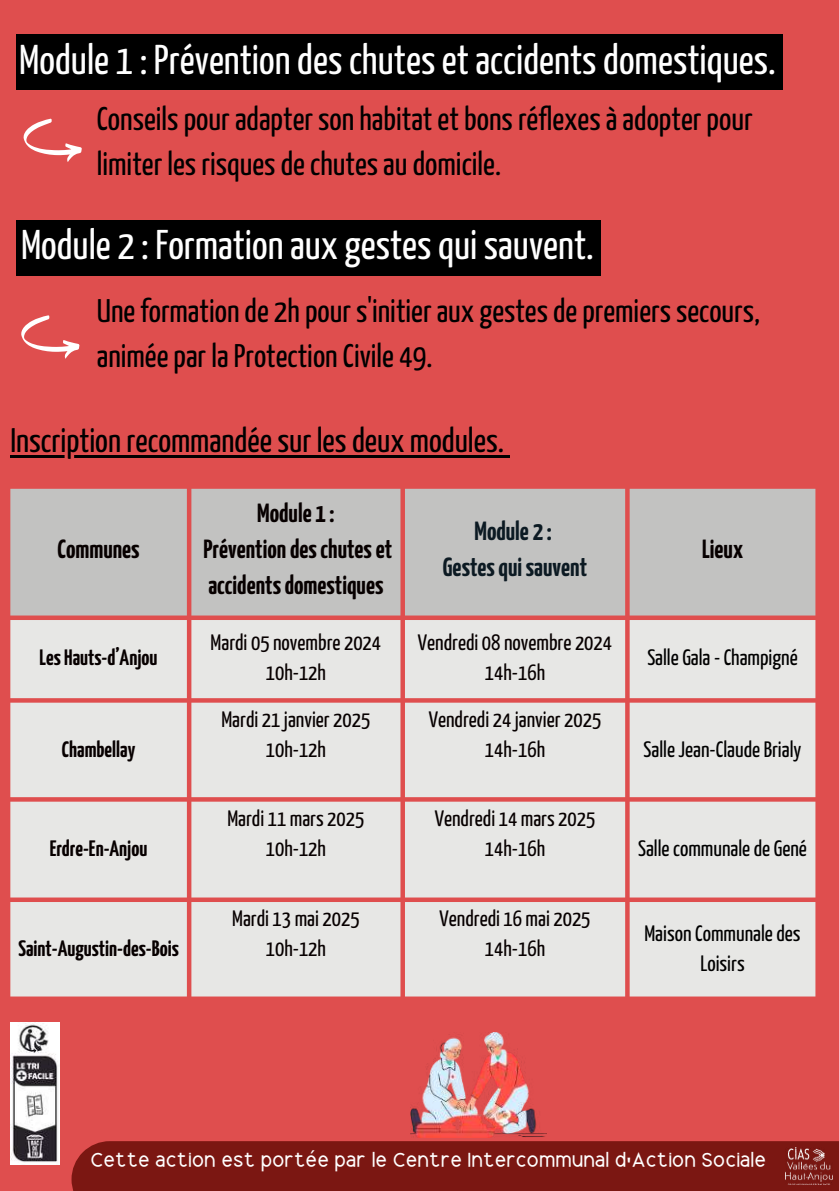
<style>
.page{position:relative;width:839px;height:1191px;background:#fff}
.page>*{position:absolute;margin:0;border:0;box-sizing:border-box;transform-origin:0 0}
.t1{font:41.4px "Yanone Kaffeesatz";color:#fff}
.t2{font:34px "Yanone Kaffeesatz";color:#000}
.t3{font:32.6px/45px "Yanone Kaffeesatz";color:#000}
.t4{font:700 26.2px/36px "Yanone Kaffeesatz";color:#070000;text-align:center}
.t5{font:700 26.2px/36px "Yanone Kaffeesatz";color:#0c1a23;text-align:center}
.t6{font:22.2px/30px "Yanone Kaffeesatz";color:#070000;text-align:center}
.t7{font:22.2px/30px "Yanone Kaffeesatz";color:#000;text-align:center}
.t8{font:700 22.2px "Yanone Kaffeesatz";color:#070000}
.t9{font:700 18.6px "Dotcom";color:#fff}
.s1{font-family:"Noto Sans"}
</style>
<div class="page">
<div style="left:0;top:0;width:838px;height:1191px;background:#df4e4e"></div>
<div style="left:10px;top:489px;width:805px;height:127px;background:#c2c2c1"></div>
<div style="left:10px;top:620px;width:805px;height:377px;background:#e7e7e5"></div>
<div style="left:16px;top:34px;width:766px;height:56px;background:#000"></div>
<svg style="left:23px;top:119px;width:59px;height:43px"></svg>
<svg style="left:21px;top:315px;width:59px;height:44px"></svg>
<img style="left:410px;top:1033px;width:136px;height:105px">
<div style="left:16px;top:220px;width:584px;height:56px;background:#000"></div>
<div style="left:71px;top:1141px;width:767px;height:50px;background:#7b1712"></div>
<img style="left:785px;top:1147px;width:47px;height:38px">
<img style="left:10px;top:1022px;width:50px;height:143px">
<hr style="left:10px;top:455px;width:494px;height:3px;background:#000">
<svg style="left:504px;top:455px;width:5px;height:3px"></svg>
<h1 class="t1" style="left:19px;top:44px;width:758px">Module 1 : Prévention des chutes et accidents domestiques.</h1>
<h3 class="t3" style="left:97px;top:99px;width:657px">Conseils pour adapter son habitat et bons réflexes à adopter pour limiter les risques de chutes au domicile.</h3>
<h1 class="t1" style="left:21px;top:228px;width:574px">Module 2 : Formation aux gestes qui sauvent.</h1>
<h3 class="t3" style="left:97px;top:291px;width:664px">Une formation de 2h pour s'initier aux gestes de premiers secours, animée par la Protection Civile 49.</h3>
<h2 class="t2" style="left:10px;top:427px;width:495px">Inscription recommandée sur les deux modules.</h2>
<p class="t4" style="left:58px;top:533px;width:84px">Communes</p>
<p class="t8" style="left:40px;top:649px;width:119px">LesHauts-d’Anjou</p>
<p class="t8" style="left:62px;top:740px;width:75px">Chambellay</p>
<p class="t8" style="left:50px;top:839px;width:99px">Erdre-En-Anjou</p>
<p class="t8" style="left:18px;top:940px;width:162px">Saint-Augustin-des-Bois</p>
<p class="t4" style="left:203px;top:497px;width:190px">Module 1 :<br>Préventiondeschuteset accidentsdomestiques</p>
<p class="t5" style="left:443px;top:515px;width:146px">Module 2 :<br>Gestesquisauvent</p>
<p class="t6" style="left:211px;top:629px;width:172px">Mardi 05 novembre 2024<br>10h-12h</p>
<p class="t6" style="left:418px;top:629px;width:196px">Vendredi 08 novembre 2024<br>14h-16h</p>
<p class="t6" style="left:221px;top:706px;width:150px">Mardi 21 janvier 2025<br>10h-12h</p>
<p class="t6" style="left:429px;top:706px;width:174px">Vendredi 24 janvier 2025<br>14h-16h</p>
<p class="t6" style="left:227px;top:805px;width:138px">Mardi 11 mars 2025<br>10h-12h</p>
<p class="t6" style="left:434px;top:805px;width:162px">Vendredi 14 mars 2025<br>14h-16h</p>
<p class="t6" style="left:232px;top:905px;width:129px">Mardi 13 mai 2025<br>10h-12h</p>
<p class="t6" style="left:439px;top:905px;width:152px">Vendredi 16 mai 2025<br>14h-16h</p>
<p class="t4" style="left:702px;top:533px;width:42px">Lieux</p>
<p class="t7" style="left:647px;top:644px;width:152px">Salle Gala - Champigné</p>
<p class="t7" style="left:643px;top:736px;width:159px">Salle Jean-Claude Brialy</p>
<p class="t7" style="left:638px;top:835px;width:170px">Salle communale de Gené</p>
<p class="t7" style="left:644px;top:920px;width:158px">Maison Communale des<br>Loisirs</p>
<p class="t9" style="left:90px;top:1157px;width:677px">Cette action est portée par le Centre Intercommunal d<span class="s1">'</span>Action Sociale</p>
</div>
